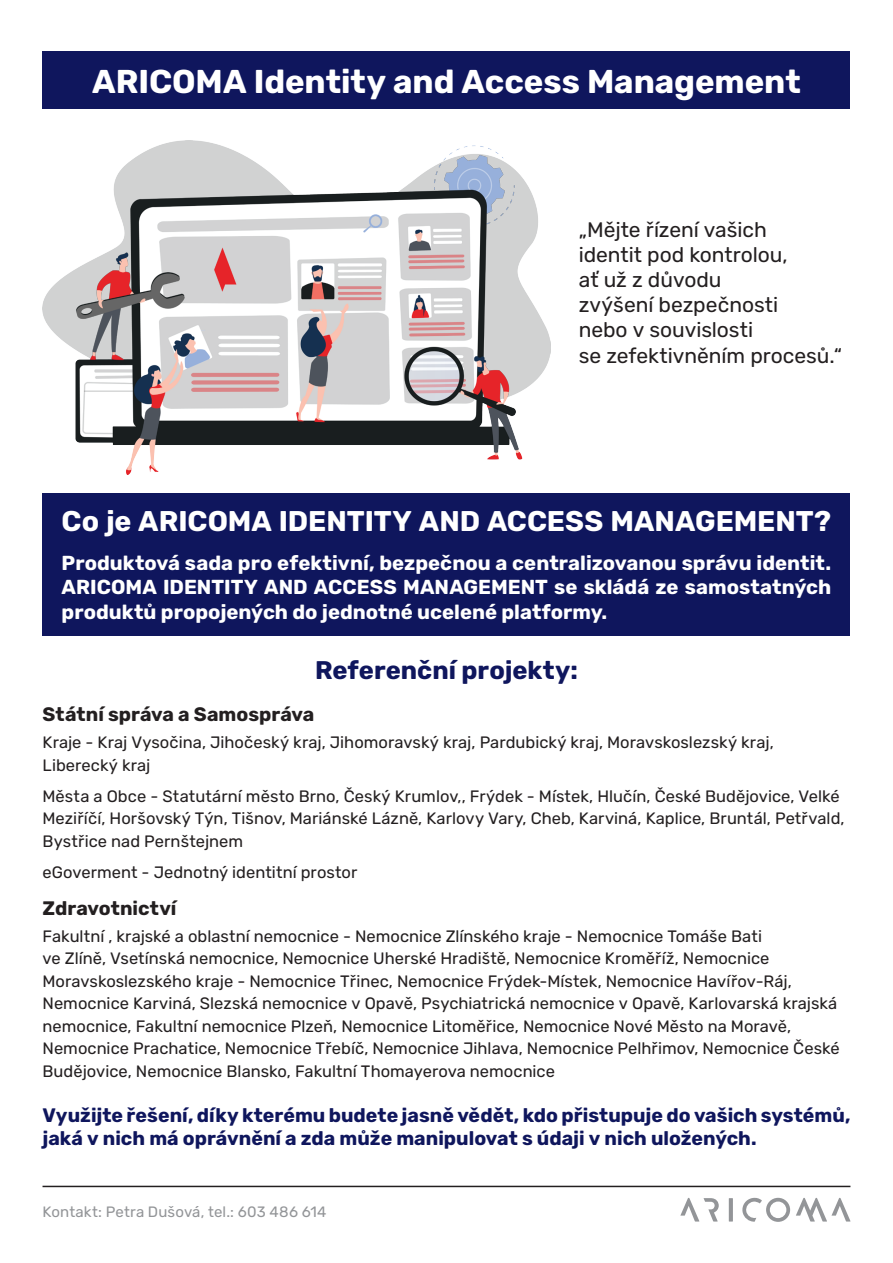
<style>
.page{position:relative;width:893px;height:1263px;background:#fff}
.page>*{position:absolute;margin:0;border:0;box-sizing:border-box;transform-origin:0 0}
.t1{font:700 33px "Rubik";color:#fff}
.t2{font:700 28.5px "Rubik";color:#fff}
.t3{font:700 25.5px "Rubik";color:#0f165d}
.t4{font:21px/25.2px "Rubik";letter-spacing:-.005em;color:#231f20}
.t5{font:700 20.25px/24.3px "Rubik";color:#fff;text-align:justify}
.t6{font:700 19.5px/23.4px "Rubik";color:#0f165d}
.t7{font:700 19.5px "Rubik";color:#231f20}
.t8{font:16.5px/22.5px "Rubik";color:#231f20}
.t9{font:15px "Rubik";letter-spacing:.01em;color:#939598}
</style>
<div class="page">
<hr style="left:43px;top:1186px;width:807px;height:1px;background:#231f20">
<svg style="left:680px;top:1197px;width:170px;height:25px"></svg>
<div style="left:43px;top:493px;width:807px;height:143px;background:#0f165d"></div>
<div style="left:43px;top:51px;width:807px;height:57px;background:#0f165d"></div>
<img style="left:43px;top:140px;width:508px;height:334px">
<h1 class="t1" style="left:92px;top:63px;width:710px">ARICOMA Identity and Access Management</h1>
<p class="t4" style="left:579px;top:217px;width:265px">„Mějte řízení vašich<br>identit pod kontrolou,<br>ať už z důvodu<br>zvýšení bezpečnosti<br>nebo v souvislosti<br>se zefektivněním procesů.“</p>
<h2 class="t2" style="left:62px;top:505px;width:771px">Co je ARICOMA IDENTITY AND ACCESS MANAGEMENT?</h2>
<p class="t5" style="left:62px;top:551px;width:771px">Produktová sada pro efektivní, bezpečnou a centralizovanou správu identit.<br>ARICOMA IDENTITY AND ACCESS MANAGEMENT se skládá ze samostatných produktů propojených do jednotné ucelené platformy.</p>
<h3 class="t3" style="left:315px;top:656px;width:264px">Referenční projekty:</h3>
<p class="t7" style="left:43px;top:704px;width:273px">Státní správa a Samospráva</p>
<p class="t8" style="left:43px;top:732px;width:733px">Kraje - Kraj Vysočina, Jihočeský kraj, Jihomoravský kraj, Pardubický kraj, Moravskoslezský kraj,<br>Liberecký kraj</p>
<p class="t8" style="left:43px;top:785px;width:804px">Města a Obce - Statutární město Brno, Český Krumlov,, Frýdek - Místek, Hlučín, České Budějovice, Velké<br>Meziříčí, Horšovský Týn, Tišnov, Mariánské Lázně, Karlovy Vary, Cheb, Karviná, Kaplice, Bruntál, Petřvald,<br>Bystřice nad Pernštejnem</p>
<p class="t8" style="left:43px;top:861px;width:316px">eGoverment - Jednotný identitní prostor</p>
<p class="t7" style="left:43px;top:897px;width:135px">Zdravotnictví</p>
<p class="t8" style="left:43px;top:925px;width:799px">Fakultní , krajské a oblastní nemocnice - Nemocnice Zlínského kraje - Nemocnice Tomáše Bati<br>ve Zlíně, Vsetínská nemocnice, Nemocnice Uherské Hradiště, Nemocnice Kroměříž, Nemocnice Moravskoslezského kraje - Nemocnice Třinec, Nemocnice Frýdek-Místek, Nemocnice Havířov-Ráj, Nemocnice Karviná, Slezská nemocnice v Opavě, Psychiatrická nemocnice v Opavě, Karlovarská krajská nemocnice, Fakultní nemocnice Plzeň, Nemocnice Litoměřice, Nemocnice Nové Město na Moravě, Nemocnice Prachatice, Nemocnice Třebíč, Nemocnice Jihlava, Nemocnice Pelhřimov, Nemocnice České Budějovice, Nemocnice Blansko, Fakultní Thomayerova nemocnice</p>
<p class="t6" style="left:43px;top:1104px;width:809px">Využijte řešení, díky kterému budete jasně vědět, kdo přistupuje do vašich systémů, jaká v nich má oprávnění a zda může manipulovat s údaji v nich uložených.</p>
<p class="t9" style="left:43px;top:1203px;width:285px">Kontakt: Petra Dušová, tel.: 603 486 614</p>
</div>
